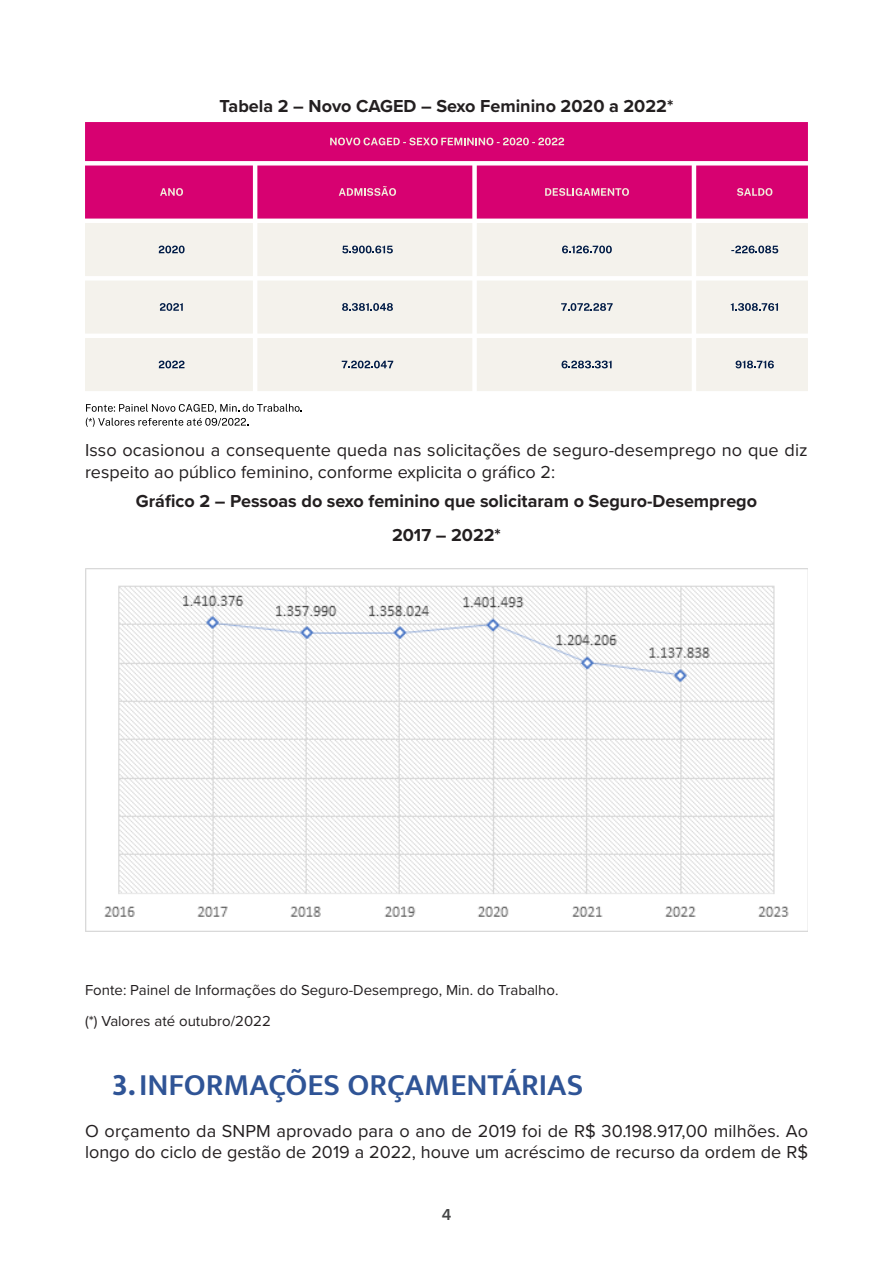
<style>
.page{position:relative;width:893px;height:1263px;background:#fff}
.page>*{position:absolute;margin:0;border:0;box-sizing:border-box;transform-origin:0 0}
.t1{font:600 31.5px "Mukta Mahee";color:#2f5496}
.Texto{font:18px/21.6px "Proxima Nova";letter-spacing:.005em;color:#231f20}
.Texto-2{font:700 18px "Proxima Nova";color:#231f20}
.t2{font:600 16.5px "Proxima Nova";color:#454647}
.Texto-3{font:15px "Proxima Nova";color:#231f20}
.s1{font-weight:700;font-size:33px}
</style>
<div class="page">
<svg style="left:85px;top:122px;width:723px;height:97px;background:#d9117a"></svg>
<svg style="left:85px;top:223px;width:723px;height:168px;background:#f4f2ed"></svg>
<svg style="left:330px;top:138px;width:234px;height:7px;background:#e2669e"></svg>
<svg style="left:160px;top:188px;width:23px;height:8px"></svg>
<svg style="left:339px;top:186px;width:57px;height:10px"></svg>
<svg style="left:545px;top:188px;width:84px;height:8px"></svg>
<svg style="left:737px;top:188px;width:35px;height:8px"></svg>
<svg style="left:159px;top:246px;width:26px;height:7px"></svg>
<svg style="left:342px;top:246px;width:51px;height:7px"></svg>
<svg style="left:562px;top:246px;width:50px;height:7px"></svg>
<svg style="left:731px;top:246px;width:47px;height:7px"></svg>
<svg style="left:160px;top:303px;width:23px;height:8px"></svg>
<svg style="left:342px;top:303px;width:51px;height:8px"></svg>
<svg style="left:561px;top:303px;width:52px;height:8px"></svg>
<svg style="left:731px;top:303px;width:47px;height:8px"></svg>
<svg style="left:159px;top:361px;width:25px;height:7px"></svg>
<svg style="left:342px;top:361px;width:51px;height:7px"></svg>
<svg style="left:562px;top:361px;width:50px;height:7px"></svg>
<svg style="left:736px;top:361px;width:38px;height:7px"></svg>
<svg style="left:86px;top:404px;width:216px;height:23px"></svg>
<img style="left:86px;top:568px;width:722px;height:363px">
<p class="Texto-2" style="left:220px;top:93px;width:455px">Tabela 2 – Novo CAGED – Sexo Feminino 2020 a 2022*</p>
<p class="Texto" style="left:85px;top:439px;width:724px">Isso ocasionou a consequente queda nas solicitações de seguro-desemprego no que diz respeito ao público feminino, conforme explicita o gráfico 2:</p>
<p class="Texto-2" style="left:136px;top:488px;width:623px">Gráfico 2 – Pessoas do sexo feminino que solicitaram o Seguro-Desemprego</p>
<p class="Texto-2" style="left:392px;top:522px;width:110px">2017 – 2022*</p>
<p class="Texto-3" style="left:85px;top:979px;width:475px">Fonte: Painel de Informações do Seguro-Desemprego, Min. do Trabalho.</p>
<p class="Texto-3" style="left:85px;top:1010px;width:187px">(*) Valores até outubro/2022</p>
<p class="t1" style="left:112px;top:1065px;width:473px"><span class="s1">3.</span>INFORMAÇÕES ORÇAMENTÁRIAS</p>
<p class="Texto" style="left:85px;top:1119px;width:725px">O orçamento da SNPM aprovado para o ano de 2019 foi de R$ 30.198.917,00 milhões. Ao longo do ciclo de gestão de 2019 a 2022, houve um acréscimo de recurso da ordem de R$</p>
<p class="t2" style="left:442px;top:1202px;width:11px">4</p>
</div>
